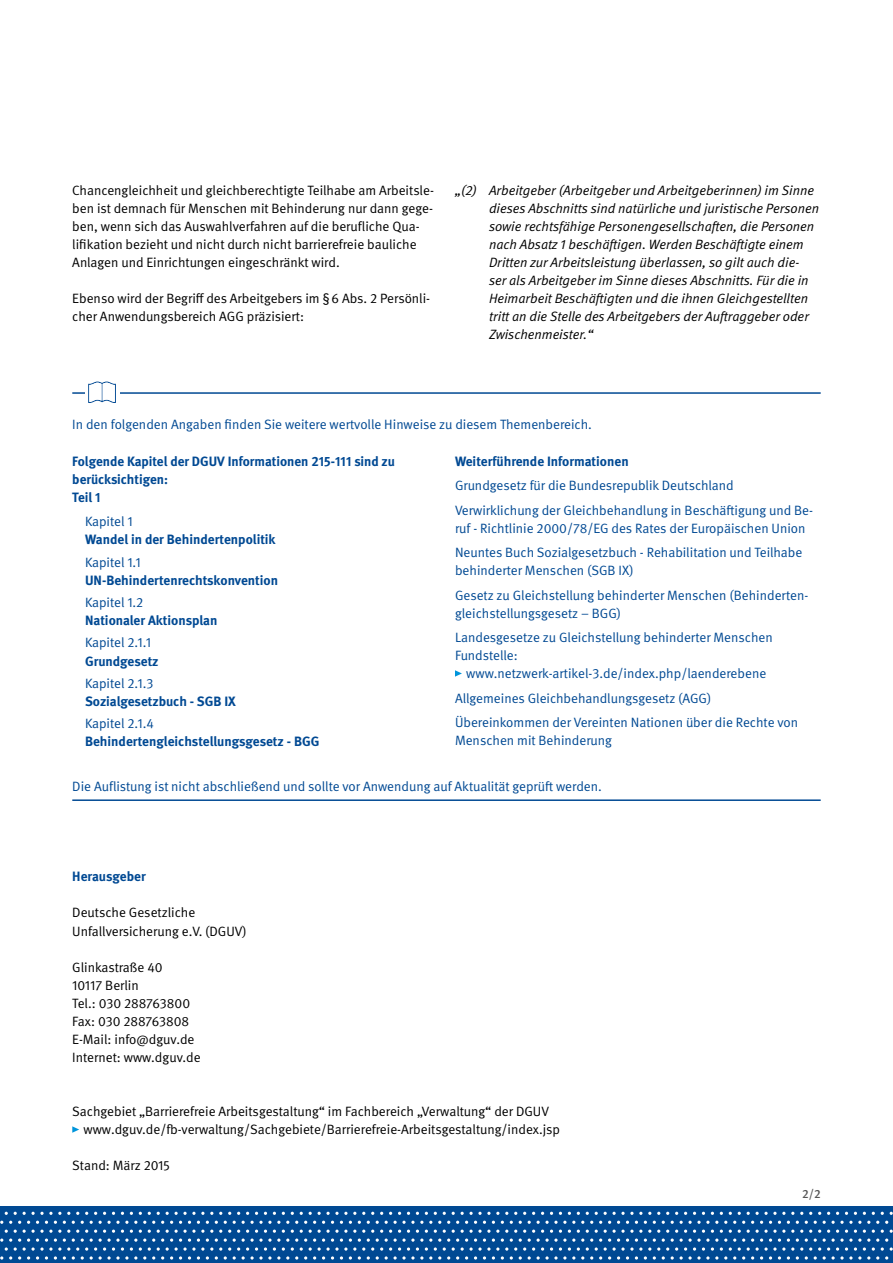
<style>
.page{position:relative;width:893px;height:1263px;background:#fff}
.page>*{position:absolute;margin:0;border:0;box-sizing:border-box;transform-origin:0 0}
.FT{font:13.5px/18px "DGUV Meta";color:#000}
.AZ_Info{font:13.5px/18px "DGUV Meta";color:#004993}
.FT-2{font:italic 13.5px/18px "DGUV Meta";color:#000}
.AZ_Info_FachInfoBlät{font:700 13.5px/18px "DGUV Meta";color:#004993}
.Info{font:13.5px "DGUV Meta";color:#004993}
.Info-2{font:700 13.5px/18px "DGUV Meta";color:#004993}
.AZ_Info_FachInfoBlät-2{font:13.5px/18px "DGUV Meta";color:#004993}
.H2_ohne_Zahl{font:700 13.5px "DGUV Meta";color:#004993}
.t1{font:500 12px "DGUV Meta";color:#565656}
.s1{font-weight:400}
.s2{font-weight:700}
</style>
<div class="page">
<div style="left:0;top:1206px;width:893px;height:57px;background:#004993"></div>
<svg style="left:0;top:1212px;width:893px;height:47px"></svg>
<hr style="left:72px;top:392px;width:749px;height:2px;background:#004993">
<svg style="left:455px;top:670px;width:7px;height:7px"></svg>
<hr style="left:72px;top:799px;width:749px;height:2px;background:#004993">
<div style="left:85px;top:382px;width:34px;height:21px;background:#fff"></div>
<svg style="left:88px;top:382px;width:28px;height:21px"></svg>
<svg style="left:72px;top:1126px;width:7px;height:7px"></svg>
<p class="FT" style="left:72px;top:181px;width:363px">Chancengleichheit und gleichberechtigte Teilhabe am Arbeitsle&shy;ben ist demnach für Menschen mit Behinderung nur dann gege&shy;ben, wenn sich das Auswahlverfahren auf die berufliche Qua&shy;lifikation bezieht und nicht durch nicht barrierefreie bauliche Anlagen und Einrichtungen eingeschränkt wird.</p>
<p class="FT" style="left:72px;top:290px;width:359px">Ebenso wird der Begriff des Arbeitgebers im §6 Abs. 2 Persönli&shy;cher Anwendungsbereich AGG präzisiert:</p>
<p class="FT-2" style="left:489px;top:181px;width:332px;text-indent:-34px">„(2) Arbeitgeber (Arbeitgeber und Arbeitgeberinnen) im Sinne dieses Abschnitts sind natürliche und juristische Personen sowie rechtsfähige Personengesellschaften, die Personen nach Absatz 1 beschäftigen. Werden Beschäftigte einem Dritten zur Arbeitsleistung überlassen, so gilt auch die&shy;ser als Arbeitgeber im Sinne dieses Abschnitts. Für die in Heimarbeit Beschäftigten und die ihnen Gleichgestellten tritt an die Stelle des Arbeitgebers der Auftraggeber oder Zwischenmeister.“</p>
<p class="Info" style="left:72px;top:417px;width:521px">In den folgenden Angaben finden Sie weitere wertvolle Hinweise zu diesem Themenbereich.</p>
<p class="Info-2" style="left:72px;top:452px;width:324px">Folgende Kapitel der DGUV Informationen 215-111 sind zu berücksichtigen:</p>
<p class="Info-2" style="left:72px;top:488px;width:30px">Teil 1</p>
<p class="AZ_Info_FachInfoBlät" style="left:85px;top:513px;width:192px"><span class="s1">Kapitel 1<br></span>Wandel in der Behindertenpolitik</p>
<p class="AZ_Info_FachInfoBlät" style="left:85px;top:553px;width:194px"><span class="s1">Kapitel 1.1<br></span>UN-Behindertenrechtskonvention</p>
<p class="AZ_Info_FachInfoBlät" style="left:85px;top:594px;width:134px"><span class="s1">Kapitel 1.2<br></span>Nationaler Aktionsplan</p>
<p class="AZ_Info_FachInfoBlät-2" style="left:85px;top:634px;width:75px">Kapitel 2.1.1<br><span class="s2">Grundgesetz</span></p>
<p class="AZ_Info_FachInfoBlät" style="left:85px;top:674px;width:152px"><span class="s1">Kapitel 2.1.3<br></span>Sozialgesetzbuch - SGB IX</p>
<p class="AZ_Info_FachInfoBlät" style="left:85px;top:715px;width:236px"><span class="s1">Kapitel 2.1.4<br></span>Behindertengleichstellungsgesetz - BGG</p>
<p class="Info-2" style="left:455px;top:452px;width:175px">Weiterführende Informationen</p>
<p class="AZ_Info" style="left:455px;top:477px;width:280px">Grundgesetz für die Bundesrepublik Deutschland</p>
<p class="AZ_Info" style="left:455px;top:501px;width:360px">Verwirklichung der Gleichbehandlung in Beschäftigung und Be&shy;ruf - Richtlinie 2000/78/EG des Rates der Europäischen Union</p>
<p class="AZ_Info" style="left:455px;top:544px;width:349px">Neuntes Buch Sozialgesetzbuch - Rehabilitation und Teilhabe behinderter Menschen (SGB IX)</p>
<p class="AZ_Info" style="left:455px;top:586px;width:355px">Gesetz zu Gleichstellung behinderter Menschen (Behinderten&shy;gleichstellungsgesetz – BGG)</p>
<p class="AZ_Info" style="left:455px;top:629px;width:319px">Landesgesetze zu Gleichstellung behinderter Menschen</p>
<p class="AZ_Info" style="left:455px;top:647px;width:64px">Fundstelle:</p>
<p class="AZ_Info" style="left:466px;top:665px;width:302px">www.netzwerk-artikel-3.de/index.php/laenderebene</p>
<p class="AZ_Info" style="left:455px;top:689px;width:258px">Allgemeines Gleichbehandlungsgesetz (AGG)</p>
<p class="AZ_Info" style="left:455px;top:714px;width:345px">Übereinkommen der Vereinten Nationen über die Rechte von<br>Menschen mit Behinderung</p>
<p class="Info" style="left:72px;top:778px;width:531px">Die Auflistung ist nicht abschließend und sollte vor Anwendung auf Aktualität geprüft werden.</p>
<h2 class="H2_ohne_Zahl" style="left:72px;top:868px;width:75px">Herausgeber</h2>
<p class="FT" style="left:72px;top:904px;width:176px">Deutsche Gesetzliche<br>Unfallversicherung e.V. (DGUV)</p>
<p class="FT" style="left:72px;top:958px;width:92px">Glinkastraße 40</p>
<p class="FT" style="left:72px;top:976px;width:68px">10117 Berlin</p>
<p class="FT" style="left:72px;top:994px;width:119px">Tel.: 030 288763800</p>
<p class="FT" style="left:72px;top:1012px;width:118px">Fax: 030 288763808</p>
<p class="FT" style="left:72px;top:1030px;width:124px">E-Mail: info@dguv.de</p>
<p class="FT" style="left:72px;top:1049px;width:130px">Internet: www.dguv.de</p>
<p class="FT" style="left:83px;top:1103px;width:478px;text-indent:-11px">Sachgebiet „Barrierefreie Arbeitsgestaltung“ im Fachbereich „Verwaltung“ der DGUV www.dguv.de/fb-verwaltung/Sachgebiete/Barrierefreie-Arbeitsgestaltung/index.jsp</p>
<p class="FT" style="left:72px;top:1157px;width:99px">Stand: März 2015</p>
<p class="t1" style="left:802px;top:1186px;width:20px">2/2</p>
</div>
